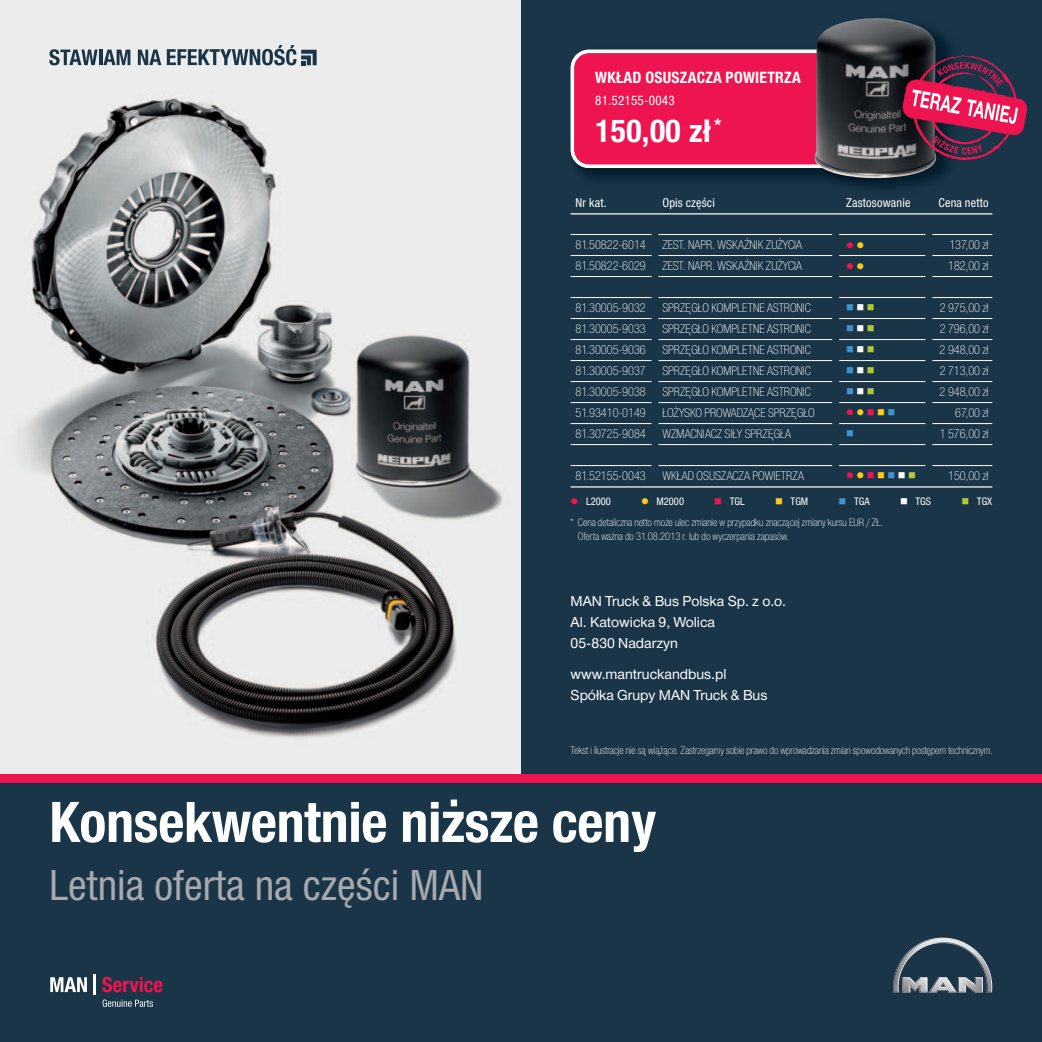
<style>
.page{position:relative;width:1042px;height:1042px;background:#fff}
.page>*{position:absolute;margin:0;border:0;box-sizing:border-box;transform-origin:0 0}
.t1{font:700 56px "Man Global Pro Condensed";letter-spacing:-.005em;color:#fff}
.t2{font:42px "Man Global Pro Condensed";color:#a8a9ad}
.t3{font:700 31.5px "Man Global Pro Condensed";letter-spacing:.015em;color:#fff}
.t4{font:700 15.75px "Man Global Pro Condensed";letter-spacing:.015em;color:#fff}
.t5{font:14px/21px "Man Global Pro";color:#fff}
.t6{font:13.12px "Man Global Pro Condensed";letter-spacing:.015em;color:#fff}
.t7{font:300 12.25px "Man Global Pro Condensed";color:#fff}
.t8{font:12.25px "Man Global Pro Condensed";letter-spacing:.015em;color:#fff}
.t9{font:300 10.5px/14px "Man Global Pro Condensed";color:#fff}
.t10{font:10.5px "Man Global Pro Condensed";color:#fff}
</style>
<div class="page">
<div style="left:521px;top:0;width:521px;height:1042px;background:#1a3548"></div>
<img style="left:562px;top:42px;width:335px;height:149px">
<div style="left:574px;top:53px;width:240px;height:111px;background:#ed1450"></div>
<img style="left:814px;top:18px;width:122px;height:160px">
<div style="left:506px;top:774px;width:536px;height:8px;background:#ed1450"></div>
<hr style="left:570px;top:213px;width:422px;height:1px;background:#fff">
<hr style="left:570px;top:234px;width:422px;height:1px;background:#fff">
<hr style="left:570px;top:255px;width:422px;height:1px;background:#fff">
<hr style="left:570px;top:276px;width:422px;height:1px;background:#fff">
<hr style="left:570px;top:297px;width:422px;height:1px;background:#fff">
<hr style="left:570px;top:318px;width:422px;height:1px;background:#fff">
<hr style="left:570px;top:339px;width:422px;height:1px;background:#fff">
<hr style="left:570px;top:360px;width:422px;height:1px;background:#fff">
<hr style="left:570px;top:381px;width:422px;height:1px;background:#fff">
<hr style="left:570px;top:402px;width:422px;height:1px;background:#fff">
<hr style="left:570px;top:423px;width:422px;height:1px;background:#fff">
<hr style="left:570px;top:444px;width:422px;height:1px;background:#fff">
<hr style="left:570px;top:465px;width:422px;height:1px;background:#fff">
<hr style="left:570px;top:486px;width:422px;height:1px;background:#fff">
<svg style="left:893px;top:937px;width:99px;height:55px;background:#4c5e6c"></svg>
<div style="left:651px;top:223px;width:7px;height:254px;background:#1a3548"></div>
<div style="left:925px;top:224px;width:7px;height:254px;background:#1a3548"></div>
<div style="left:832px;top:223px;width:7px;height:256px;background:#1a3548"></div>
<svg style="left:902px;top:55px;width:125px;height:105px;background:#783250"></svg>
<img style="left:0;top:0;width:521px;height:774px">
<div style="left:0;top:774px;width:536px;height:268px;background:#1a3548"></div>
<div style="left:0;top:774px;width:536px;height:8px;background:#ed1450"></div>
<hr style="left:94px;top:974px;width:2px;height:21px;background:#fff">
<svg style="left:50px;top:977px;width:37px;height:15px"></svg>
<svg style="left:102px;top:977px;width:60px;height:15px"></svg>
<svg style="left:103px;top:999px;width:50px;height:8px"></svg>
<svg style="left:49px;top:49px;width:81px;height:16px"></svg>
<svg style="left:138px;top:50px;width:23px;height:15px"></svg>
<svg style="left:167px;top:45px;width:150px;height:20px;background:#909ca4"></svg>
<svg style="left:847px;top:242px;width:16px;height:7px"></svg>
<svg style="left:847px;top:263px;width:16px;height:7px"></svg>
<svg style="left:847px;top:304px;width:27px;height:6px"></svg>
<svg style="left:847px;top:325px;width:27px;height:6px"></svg>
<svg style="left:847px;top:346px;width:27px;height:6px"></svg>
<svg style="left:847px;top:367px;width:27px;height:6px"></svg>
<svg style="left:847px;top:388px;width:27px;height:6px"></svg>
<svg style="left:847px;top:409px;width:47px;height:6px"></svg>
<svg style="left:847px;top:430px;width:6px;height:6px"></svg>
<svg style="left:847px;top:472px;width:68px;height:6px"></svg>
<svg style="left:571px;top:498px;width:6px;height:6px"></svg>
<svg style="left:642px;top:498px;width:6px;height:6px"></svg>
<svg style="left:715px;top:498px;width:6px;height:6px"></svg>
<svg style="left:776px;top:498px;width:6px;height:6px"></svg>
<svg style="left:839px;top:498px;width:6px;height:6px"></svg>
<svg style="left:901px;top:498px;width:6px;height:6px"></svg>
<svg style="left:962px;top:498px;width:6px;height:6px"></svg>
<p class="t4" style="left:595px;top:68px;width:207px">WKŁAD OSUSZACZA POWIETRZA</p>
<p class="t6" style="left:595px;top:93px;width:81px">81.52155-0043</p>
<h3 class="t3" style="left:595px;top:113px;width:128px">150,00 zł <sup>*</sup></h3>
<p class="t8" style="left:575px;top:196px;width:33px">Nr kat.</p>
<p class="t8" style="left:662px;top:196px;width:54px">Opis części</p>
<p class="t8" style="left:846px;top:196px;width:66px">Zastosowanie</p>
<p class="t8" style="left:938px;top:196px;width:51px">Cena netto</p>
<p class="t7" style="left:575px;top:241px;width:72px">81.50822-6014</p>
<p class="t7" style="left:662px;top:241px;width:141px">ZEST. NAPR. WSKAŹNIK ZUŻYCIA</p>
<p class="t7" style="left:949px;top:241px;width:41px">137,00 zł</p>
<p class="t7" style="left:575px;top:262px;width:72px">81.50822-6029</p>
<p class="t7" style="left:662px;top:262px;width:141px">ZEST. NAPR. WSKAŹNIK ZUŻYCIA</p>
<p class="t7" style="left:948px;top:262px;width:42px">182,00 zł</p>
<p class="t7" style="left:575px;top:304px;width:72px">81.30005-9032</p>
<p class="t7" style="left:662px;top:304px;width:150px">SPRZĘGŁO KOMPLETNE ASTRONIC</p>
<p class="t7" style="left:939px;top:304px;width:50px">2 975,00 zł</p>
<p class="t7" style="left:575px;top:325px;width:72px">81.30005-9033</p>
<p class="t7" style="left:662px;top:325px;width:150px">SPRZĘGŁO KOMPLETNE ASTRONIC</p>
<p class="t7" style="left:939px;top:325px;width:50px">2 796,00 zł</p>
<p class="t7" style="left:575px;top:346px;width:72px">81.30005-9036</p>
<p class="t7" style="left:662px;top:346px;width:150px">SPRZĘGŁO KOMPLETNE ASTRONIC</p>
<p class="t7" style="left:939px;top:346px;width:50px">2 948,00 zł</p>
<p class="t7" style="left:575px;top:367px;width:72px">81.30005-9037</p>
<p class="t7" style="left:662px;top:367px;width:150px">SPRZĘGŁO KOMPLETNE ASTRONIC</p>
<p class="t7" style="left:939px;top:367px;width:50px">2 713,00 zł</p>
<p class="t7" style="left:575px;top:388px;width:72px">81.30005-9038</p>
<p class="t7" style="left:662px;top:388px;width:150px">SPRZĘGŁO KOMPLETNE ASTRONIC</p>
<p class="t7" style="left:939px;top:388px;width:50px">2 948,00 zł</p>
<p class="t7" style="left:575px;top:409px;width:72px">51.93410-0149</p>
<p class="t7" style="left:662px;top:409px;width:154px">ŁOŻYSKO PROWADZĄCE SPRZĘGŁO</p>
<p class="t7" style="left:955px;top:409px;width:35px">67,00 zł</p>
<p class="t7" style="left:575px;top:430px;width:72px">81.30725-9084</p>
<p class="t7" style="left:662px;top:430px;width:130px">WZMACNIACZ SIŁY SPRZĘGŁA</p>
<p class="t7" style="left:939px;top:430px;width:50px">1 576,00 zł</p>
<p class="t7" style="left:575px;top:472px;width:72px">81.52155-0043</p>
<p class="t7" style="left:662px;top:472px;width:143px">WKŁAD OSUSZACZA POWIETRZA</p>
<p class="t7" style="left:948px;top:472px;width:42px">150,00 zł</p>
<p class="t10" style="left:586px;top:495px;width:26px">L2000</p>
<p class="t10" style="left:656px;top:495px;width:29px">M2000</p>
<p class="t10" style="left:730px;top:495px;width:17px">TGL</p>
<p class="t10" style="left:790px;top:495px;width:19px">TGM</p>
<p class="t10" style="left:854px;top:495px;width:17px">TGA</p>
<p class="t10" style="left:915px;top:495px;width:17px">TGS</p>
<p class="t10" style="left:977px;top:495px;width:17px">TGX</p>
<p class="t9" style="left:578px;top:516px;width:307px;text-indent:-7px">* Cena detaliczna netto może ulec zmianie w przypadku znaczącej zmiany kursu EUR / ZŁ.<br>Oferta ważna do 31.08.2013 r. lub do wyczerpania zapasów.</p>
<p class="t5" style="left:570px;top:591px;width:217px">MAN Truck &amp; Bus Polska Sp. z o.o.<br>Al. Katowicka 9, Wolica<br>05-830 Nadarzyn</p>
<p class="t5" style="left:570px;top:664px;width:198px">www.mantruckandbus.pl<br>Spółka Grupy MAN Truck &amp; Bus</p>
<p class="t9" style="left:570px;top:744px;width:424px">Tekst i ilustracje nie są wiążące. Zastrzegamy sobie prawo do wprowadzania zmian spowodowanych postępem technicznym.</p>
<h1 class="t1" style="left:50px;top:790px;width:608px">Konsekwentnie niższe ceny</h1>
<h2 class="t2" style="left:50px;top:860px;width:435px">Letnia oferta na części MAN</h2>
</div>
